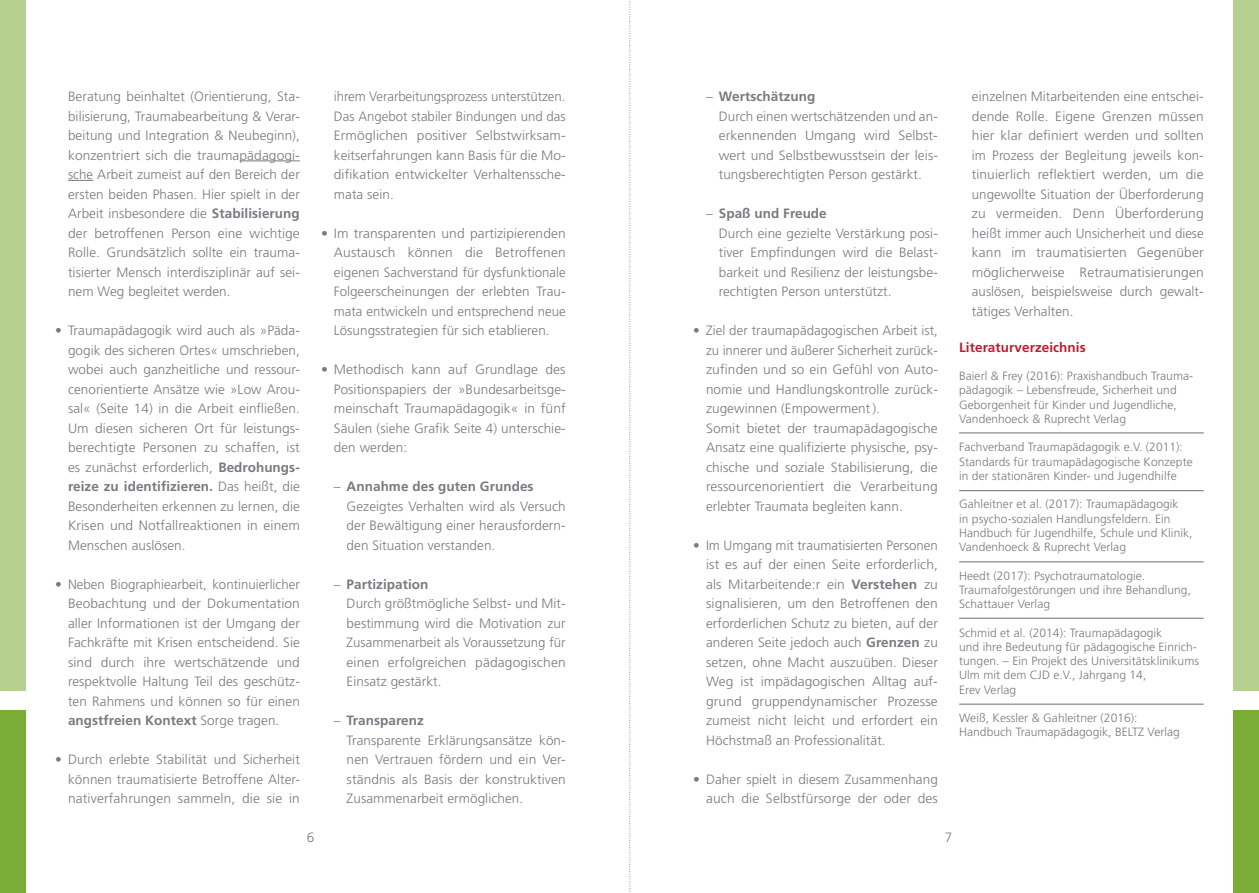
<style>
.page{position:relative;width:1259px;height:893px;background:#fff}
.page>*{position:absolute;margin:0;border:0;box-sizing:border-box;transform-origin:0 0}
.t1{font:300 13.5px/19.5px "Frutiger LT Std";letter-spacing:.005em;color:#777a80;text-align:justify}
.t2{font:700 13.5px "Frutiger LT Std";letter-spacing:.005em;color:#be1d2c}
.t3{font:300 12px/14.2px "Frutiger LT Std";letter-spacing:.005em;color:#777a80}
.s1{font-weight:700}
</style>
<div class="page">
<div style="left:0;top:710px;width:26px;height:183px;background:#79ad36"></div>
<div style="left:0;top:0;width:26px;height:691px;background:#b6d091"></div>
<div style="left:1233px;top:710px;width:26px;height:183px;background:#79ad36"></div>
<div style="left:1233px;top:0;width:26px;height:691px;background:#b6d091"></div>
<svg style="left:629px;top:0;width:2px;height:892px"></svg>
<hr style="left:240px;top:161px;width:60px;height:1px;background:#777a80">
<svg style="left:68px;top:180px;width:25px;height:1px"></svg>
<hr style="left:959px;top:433px;width:244px;height:1px;background:#6c6d70">
<hr style="left:959px;top:490px;width:244px;height:1px;background:#6c6d70">
<hr style="left:959px;top:561px;width:244px;height:1px;background:#6c6d70">
<hr style="left:959px;top:618px;width:244px;height:1px;background:#6c6d70">
<hr style="left:959px;top:704px;width:244px;height:1px;background:#6c6d70">
<p class="t1" style="left:68px;top:87px;width:233px">Beratung beinhaltet (Orientierung, Sta&shy;bilisierung, Traumabearbeitung &amp; Verar&shy;beitung und Integration &amp; Neubeginn), konzentriert sich die traumapädagogi&shy;sche Arbeit zumeist auf den Bereich der ersten beiden Phasen. Hier spielt in der Arbeit insbesondere die <span class="s1">Stabilisierung </span>der betroffenen Person eine wichtige Rolle. Grundsätzlich sollte ein trauma&shy;tisierter Mensch interdisziplinär auf sei&shy;nem Weg begleitet werden.</p>
<p class="t1" style="left:68px;top:321px;width:233px;text-indent:-13px">• Traumapädagogik wird auch als »Päda&shy;gogik des sicheren Ortes« umschrieben, wobei auch ganzheitliche und ressour&shy;cenorientierte Ansätze wie »Low Arou&shy;sal« (Seite 14) in die Arbeit einfließen.<br>Um diesen sicheren Ort für leistungs&shy;berechtigte Personen zu schaffen, ist es zunächst erforderlich, <span class="s1">Bedrohungs&shy;reize zu identifizieren.</span> Das heißt, die Besonderheiten erkennen zu lernen, die Krisen und Notfallreaktionen in einem Menschen auslösen.</p>
<p class="t1" style="left:68px;top:574px;width:233px;text-indent:-13px">• Neben Biographiearbeit, kontinuierlicher Beobachtung und der Dokumentation aller Informationen ist der Umgang der Fachkräfte mit Krisen entscheidend. Sie sind durch ihre wertschätzende und respektvolle Haltung Teil des geschütz&shy;ten Rahmens und können so für einen <span class="s1">angstfreien Kontext</span> Sorge tragen.</p>
<p class="t1" style="left:68px;top:750px;width:233px;text-indent:-13px">• Durch erlebte Stabilität und Sicherheit können traumatisierte Betroffene Alter&shy;nativerfahrungen sammeln, die sie in</p>
<p class="t1" style="left:334px;top:87px;width:233px">ihrem Verarbeitungsprozess unterstützen.<br>Das Angebot stabiler Bindungen und das Ermöglichen positiver Selbstwirksam&shy;keitserfahrungen kann Basis für die Mo&shy;difikation entwickelter Verhaltenssche&shy;mata sein.</p>
<p class="t1" style="left:334px;top:223px;width:233px;text-indent:-13px">• Im transparenten und partizipierenden Austausch können die Betroffenen eigenen Sachverstand für dysfunktionale Folgeerscheinungen der erlebten Trau&shy;mata entwickeln und entsprechend neue Lösungsstrategien für sich etablieren.</p>
<p class="t1" style="left:334px;top:360px;width:233px;text-indent:-13px">• Methodisch kann auf Grundlage des Positionspapiers der »Bundesarbeitsge&shy;meinschaft Traumapädagogik« in fünf Säulen (siehe Grafik Seite 4) unterschie&shy;den werden:</p>
<p class="t1" style="left:347px;top:477px;width:220px;text-align:left;text-indent:-13px">– <span class="s1">Annahme des guten Grundes<br></span>Gezeigtes Verhalten wird als Versuch der Bewältigung einer herausfordern&shy;den Situation verstanden.</p>
<p class="t1" style="left:347px;top:574px;width:220px;text-align:left;text-indent:-13px">– <span class="s1">Partizipation<br></span>Durch größtmögliche Selbst- und Mit&shy;bestimmung wird die Motivation zur<br>Zusammenarbeit als Voraussetzung für einen erfolgreichen pädagogischen<br>Einsatz gestärkt.</p>
<p class="t1" style="left:347px;top:711px;width:221px;text-align:left;text-indent:-13px">– <span class="s1">Transparenz<br></span>Transparente Erklärungsansätze kön&shy;nen Vertrauen fördern und ein Ver&shy;ständnis als Basis der konstruktiven<br>Zusammenarbeit ermöglichen.</p>
<p class="t1" style="left:719px;top:87px;width:220px;text-align:left;text-indent:-13px">– <span class="s1">Wertschätzung<br></span>Durch einen wertschätzenden und an&shy;erkennenden Umgang wird Selbst&shy;wert und Selbstbewusstsein der leis&shy;tungsberechtigten Person gestärkt.</p>
<p class="t1" style="left:719px;top:204px;width:220px;text-align:left;text-indent:-13px">– <span class="s1">Spaß und Freude<br></span>Durch eine gezielte Verstärkung posi&shy;tiver Empfindungen wird die Belast&shy;barkeit und Resilienz der leistungsbe&shy;rechtigten Person unterstützt.</p>
<p class="t1" style="left:706px;top:321px;width:233px;text-align:left;text-indent:-13px">• Ziel der traumapädagogischen Arbeit ist, zu innerer und äußerer Sicherheit zurück&shy;zufinden und so ein Gefühl von Auto&shy;nomie und Handlungskontrolle zurück&shy;zugewinnen (Empowerment ).<br>Somit bietet der traumapädagogische Ansatz eine qualifizierte physische, psy&shy;chische und soziale Stabilisierung, die ressourcenorientiert die Verarbeitung erlebter Traumata begleiten kann.</p>
<p class="t1" style="left:706px;top:535px;width:233px;text-indent:-13px">• Im Umgang mit traumatisierten Personen ist es auf der einen Seite erforderlich, als Mitarbeitende:r ein <span class="s1">Verstehen</span> zu signalisieren, um den Betroffenen den erforderlichen Schutz zu bieten, auf der anderen Seite jedoch auch <span class="s1">Grenzen</span> zu setzen, ohne Macht auszuüben. Dieser Weg ist impädagogischen Alltag auf&shy;grund gruppendynamischer Prozesse zumeist nicht leicht und erfordert ein Höchstmaß an Professionalität.</p>
<p class="t1" style="left:693px;top:769px;width:246px;text-align:right">• Daher spielt in diesem Zusammenhang auch die Selbstfürsorge der oder des</p>
<p class="t1" style="left:972px;top:87px;width:233px">einzelnen Mitarbeitenden eine entschei&shy;dende Rolle. Eigene Grenzen müssen hier klar definiert werden und sollten im Prozess der Begleitung jeweils kon&shy;tinuierlich reflektiert werden, um die ungewollte Situation der Überforderung zu vermeiden. Denn Überforderung heißt immer auch Unsicherheit und diese kann im traumatisierten Gegenüber möglicherweise Retraumatisierungen auslösen, beispielsweise durch gewalt&shy;tätiges Verhalten.</p>
<p class="t2" style="left:959px;top:339px;width:128px">Literaturverzeichnis</p>
<p class="t3" style="left:959px;top:369px;width:235px">Baierl &amp; Frey (2016): Praxishandbuch Trauma&shy;pädagogik – Lebensfreude, Sicherheit und Geborgenheit für Kinder und Jugendliche, Vandenhoeck &amp; Ruprecht Verlag</p>
<p class="t3" style="left:959px;top:440px;width:235px">Fachverband Traumapädagogik e.V. (2011):<br>Standards für traumapädagogische Konzepte in der stationären Kinder- und Jugendhilfe</p>
<p class="t3" style="left:959px;top:497px;width:235px">Gahleitner et al. (2017): Traumapädagogik<br>in psycho-sozialen Handlungsfeldern. Ein Handbuch für Jugendhilfe, Schule und Klinik, Vandenhoeck &amp; Ruprecht Verlag</p>
<p class="t3" style="left:959px;top:568px;width:233px">Heedt (2017): Psychotraumatologie.<br>Traumafolgestörungen und ihre Behandlung,<br>Schattauer Verlag</p>
<p class="t3" style="left:959px;top:625px;width:241px">Schmid et al. (2014): Traumapädagogik<br>und ihre Bedeutung für pädagogische Einrich&shy;tungen. – Ein Projekt des Universitätsklinikums Ulm mit dem CJD e.V., Jahrgang 14,<br>Erev Verlag</p>
<p class="t3" style="left:959px;top:711px;width:222px">Weiß, Kessler &amp; Gahleitner (2016):<br>Handbuch Traumapädagogik, BELTZ Verlag</p>
<p class="t1" style="left:307px;top:828px;width:9px">6</p>
<p class="t1" style="left:944px;top:828px;width:9px">7</p>
</div>
